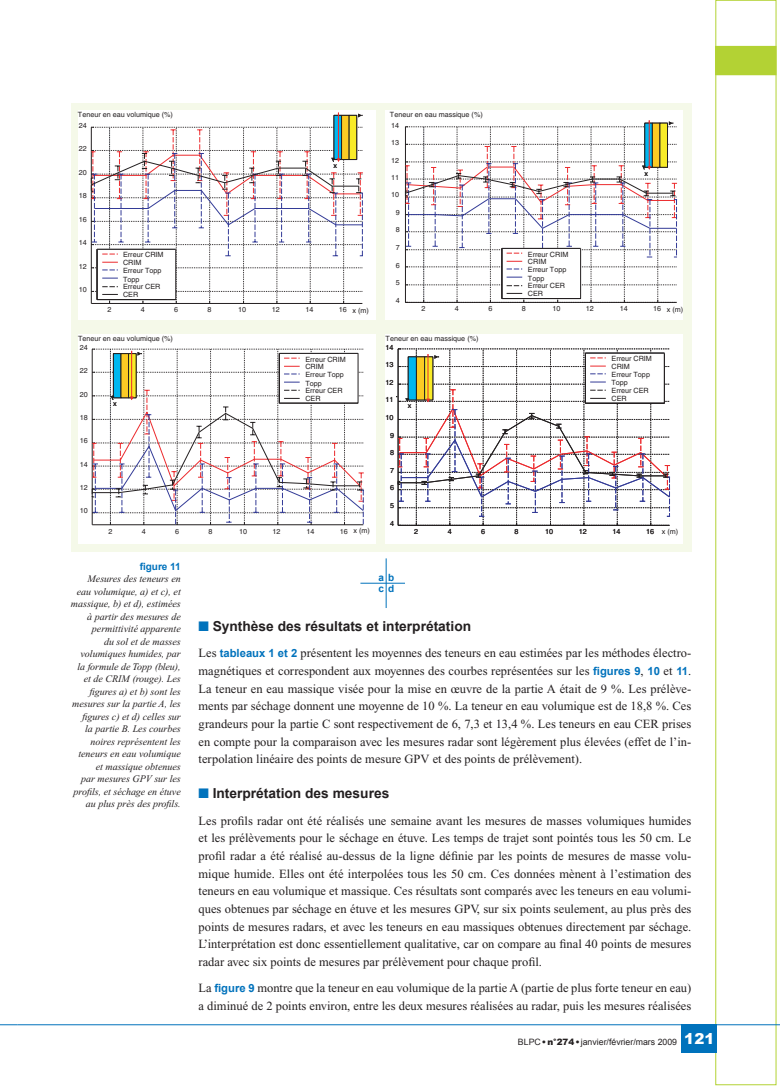
<style>
.page{position:relative;width:780px;height:1088px;background:#fff}
.page>*{position:absolute;margin:0;border:0;box-sizing:border-box;transform-origin:0 0}
.t1{font:700 13.75px "Arial";color:#231f20}
.t2{font:12.5px/17.6px "Times";color:#231f20;text-align:justify}
.t3{font:italic 10px/12.5px "Times";color:#231f20;text-align:right}
.t4{font:700 10px "Arial";color:#0072bc}
.t5{font:8.75px "Arial";color:#231f20}
.t6{font:7.25px/8px "Helvetica";color:#231f20}
.s1{color:#0072bc}
.s2{font-family:"Arial";font-weight:700;font-size:11.25px;color:#0072bc}
.s3{font-weight:900}
.s4{font-weight:900;font-size:15px;color:#fff}
</style>
<div class="page">
<svg style="left:0;top:1024px;width:18px;height:1px"></svg>
<svg style="left:715px;top:0;width:61px;height:1085px"></svg>
<div style="left:681px;top:1024px;width:36px;height:29px;background:#0072bc"></div>
<hr style="left:18px;top:1024px;width:762px;height:1px;background:#0072bc">
<div style="left:71px;top:103px;width:620px;height:448px;background:#f5f9e9"></div>
<div style="left:78px;top:334px;width:298px;height:209px;background:#fff"></div>
<svg style="left:92px;top:349px;width:272px;height:176px"></svg>
<div style="left:385px;top:111px;width:298px;height:209px;background:#fff"></div>
<hr style="left:649px;top:120px;width:1px;height:47px;background:#ec2a2d">
<svg style="left:405px;top:121px;width:272px;height:182px"></svg>
<div style="left:385px;top:334px;width:298px;height:209px;background:#fff"></div>
<svg style="left:396px;top:349px;width:274px;height:177px"></svg>
<div style="left:78px;top:111px;width:298px;height:209px;background:#fff"></div>
<hr style="left:91px;top:303px;width:271px;height:1px;background:#231f20">
<div style="left:334px;top:115px;width:7px;height:45px;background:#00b7f0"></div>
<div style="left:341px;top:115px;width:8px;height:45px;background:#fccb24;border:1px solid #231f20"></div>
<div style="left:349px;top:115px;width:8px;height:45px;background:#f8eb28;border:1px solid #231f20"></div>
<hr style="left:338px;top:113px;width:1px;height:46px;background:#ec2a2d">
<svg style="left:90px;top:127px;width:273px;height:176px"></svg>
<hr style="left:386px;top:558px;width:1px;height:50px;background:#0072bc">
<hr style="left:360px;top:583px;width:45px;height:1px;background:#0072bc">
<p class="t6" style="left:78px;top:111px;width:96px">Teneur en eau volumique (%)</p>
<p class="t6" style="left:390px;top:111px;width:94px">Teneur en eau massique (%)</p>
<p class="t6" style="left:79px;top:121px;width:10px">24</p>
<p class="t6" style="left:391px;top:121px;width:10px">14</p>
<p class="t6" style="left:79px;top:145px;width:10px">22</p>
<p class="t6" style="left:391px;top:138px;width:10px">13</p>
<p class="t6" style="left:79px;top:168px;width:10px">20</p>
<p class="t6" style="left:333px;top:162px;width:5px">x</p>
<p class="t6" style="left:391px;top:156px;width:10px">12</p>
<p class="t6" style="left:391px;top:173px;width:10px">11</p>
<p class="t6" style="left:644px;top:169px;width:5px">x</p>
<p class="t6" style="left:79px;top:191px;width:10px">18</p>
<p class="t6" style="left:391px;top:191px;width:10px">10</p>
<p class="t6" style="left:79px;top:215px;width:10px">16</p>
<p class="t6" style="left:396px;top:209px;width:6px">9</p>
<p class="t6" style="left:396px;top:226px;width:6px">8</p>
<p class="t6" style="left:79px;top:239px;width:10px">14</p>
<p class="t6" style="left:79px;top:262px;width:10px">12</p>
<p class="t6" style="left:79px;top:286px;width:10px">10</p>
<p class="t6" style="left:123px;top:251px;width:42px">Erreur CRIM<br>CRIM<br>Erreur Topp<br>Topp<br>Erreur CER<br>CER</p>
<p class="t6" style="left:396px;top:244px;width:6px">7</p>
<p class="t6" style="left:396px;top:261px;width:6px">6</p>
<p class="t6" style="left:396px;top:279px;width:6px">5</p>
<p class="t6" style="left:396px;top:297px;width:6px">4</p>
<p class="t6" style="left:528px;top:250px;width:42px">Erreur CRIM<br>CRIM<br>Erreur Topp<br>Topp<br>Erreur CER<br>CER</p>
<p class="t6" style="left:107px;top:306px;width:6px">2</p>
<p class="t6" style="left:141px;top:306px;width:6px">4</p>
<p class="t6" style="left:174px;top:306px;width:6px">6</p>
<p class="t6" style="left:207px;top:306px;width:6px">8</p>
<p class="t6" style="left:238px;top:306px;width:10px">10</p>
<p class="t6" style="left:272px;top:306px;width:10px">12</p>
<p class="t6" style="left:305px;top:306px;width:10px">14</p>
<p class="t6" style="left:339px;top:306px;width:10px">16</p>
<p class="t6" style="left:352px;top:306px;width:18px">x (m)</p>
<p class="t6" style="left:421px;top:305px;width:6px">2</p>
<p class="t6" style="left:455px;top:305px;width:6px">4</p>
<p class="t6" style="left:488px;top:305px;width:6px">6</p>
<p class="t6" style="left:521px;top:305px;width:6px">8</p>
<p class="t6" style="left:552px;top:305px;width:10px">10</p>
<p class="t6" style="left:585px;top:305px;width:10px">12</p>
<p class="t6" style="left:619px;top:305px;width:10px">14</p>
<p class="t6" style="left:653px;top:305px;width:10px">16</p>
<p class="t6" style="left:666px;top:305px;width:18px">x (m)</p>
<p class="t6" style="left:78px;top:334px;width:96px">Teneur en eau volumique (%)</p>
<p class="t6" style="left:385px;top:334px;width:94px">Teneur en eau massique (%)</p>
<p class="t6" style="left:80px;top:343px;width:10px">24</p>
<p class="t6" style="left:385px;top:343px;width:10px">14</p>
<p class="t6" style="left:80px;top:366px;width:10px">22</p>
<p class="t6" style="left:80px;top:390px;width:10px">20</p>
<p class="t6" style="left:113px;top:400px;width:5px">x</p>
<p class="t6" style="left:305px;top:355px;width:42px">Erreur CRIM<br>CRIM<br>Erreur Topp<br>Topp<br>Erreur CER<br>CER</p>
<p class="t6" style="left:385px;top:360px;width:10px">13</p>
<p class="t6" style="left:385px;top:378px;width:10px">12</p>
<p class="t6" style="left:385px;top:396px;width:10px">11</p>
<p class="t6" style="left:408px;top:402px;width:5px">x</p>
<p class="t6" style="left:611px;top:355px;width:42px">Erreur CRIM<br>CRIM<br>Erreur Topp<br>Topp<br>Erreur CER<br>CER</p>
<p class="t6" style="left:80px;top:413px;width:10px">18</p>
<p class="t6" style="left:385px;top:413px;width:10px">10</p>
<p class="t6" style="left:80px;top:437px;width:10px">16</p>
<p class="t6" style="left:390px;top:431px;width:6px">9</p>
<p class="t6" style="left:390px;top:448px;width:6px">8</p>
<p class="t6" style="left:80px;top:460px;width:10px">14</p>
<p class="t6" style="left:390px;top:467px;width:6px">7</p>
<p class="t6" style="left:80px;top:483px;width:10px">12</p>
<p class="t6" style="left:390px;top:484px;width:6px">6</p>
<p class="t6" style="left:80px;top:507px;width:10px">10</p>
<p class="t6" style="left:390px;top:501px;width:6px">5</p>
<p class="t6" style="left:353px;top:526px;width:18px">x (m)</p>
<p class="t6" style="left:108px;top:527px;width:6px">2</p>
<p class="t6" style="left:142px;top:527px;width:6px">4</p>
<p class="t6" style="left:175px;top:527px;width:6px">6</p>
<p class="t6" style="left:208px;top:527px;width:6px">8</p>
<p class="t6" style="left:239px;top:527px;width:10px">10</p>
<p class="t6" style="left:272px;top:527px;width:10px">12</p>
<p class="t6" style="left:306px;top:527px;width:10px">14</p>
<p class="t6" style="left:340px;top:527px;width:10px">16</p>
<p class="t6" style="left:390px;top:519px;width:6px">4</p>
<p class="t6" style="left:414px;top:528px;width:6px">2</p>
<p class="t6" style="left:447px;top:528px;width:6px">4</p>
<p class="t6" style="left:481px;top:528px;width:6px">6</p>
<p class="t6" style="left:514px;top:528px;width:6px">8</p>
<p class="t6" style="left:545px;top:528px;width:10px">10</p>
<p class="t6" style="left:578px;top:528px;width:10px">12</p>
<p class="t6" style="left:612px;top:528px;width:10px">14</p>
<p class="t6" style="left:646px;top:528px;width:10px">16</p>
<p class="t6" style="left:661px;top:528px;width:18px">x (m)</p>
<p class="t4" style="left:140px;top:560px;width:43px">figure 11</p>
<p class="t3" style="left:71px;top:573px;width:111px">Mesures des teneurs en eau volumique, a) et c), et massique, b) et d), estimées à partir des mesures de permittivité apparente<br>du sol et de masses volumiques humides, par la formule de Topp (bleu), et de CRIM (rouge). Les figures a) et b) sont les mesures sur la partie A, les figures c) et d) celles sur<br>la partie B. Les courbes noires représentent les teneurs en eau volumique et massique obtenues<br>par mesures GPV sur les profils, et séchage en étuve au plus près des profils.</p>
<p class="t4" style="left:378px;top:571px;width:17px">a b</p>
<p class="t4" style="left:378px;top:582px;width:17px">c d</p>
<p class="t1" style="left:198px;top:617px;width:274px"><span class="s1">■</span> Synthèse des résultats et interprétation</p>
<p class="t2" style="left:198px;top:644px;width:494px">Les <span class="s2">tableaux 1 et 2</span> présentent les moyennes des teneurs en eau estimées par les méthodes électro&shy;magnétiques et correspondent aux moyennes des courbes représentées sur les <span class="s2">figures 9</span>, <span class="s2">10</span> et <span class="s2">11</span>.<br>La teneur en eau massique visée pour la mise en œuvre de la partie A était de 9 %. Les prélève&shy;ments par séchage donnent une moyenne de 10 %. La teneur en eau volumique est de 18,8 %. Ces grandeurs pour la partie C sont respectivement de 6, 7,3 et 13,4 %. Les teneurs en eau CER prises en compte pour la comparaison avec les mesures radar sont légèrement plus élevées (effet de l’in&shy;terpolation linéaire des points de mesure GPV et des points de prélèvement).</p>
<p class="t1" style="left:198px;top:784px;width:192px"><span class="s1">■</span> Interprétation des mesures</p>
<p class="t2" style="left:198px;top:812px;width:494px">Les profils radar ont été réalisés une semaine avant les mesures de masses volumiques humides et les prélèvements pour le séchage en étuve. Les temps de trajet sont pointés tous les 50 cm. Le profil radar a été réalisé au-dessus de la ligne définie par les points de mesures de masse volu&shy;mique humide. Elles ont été interpolées tous les 50 cm. Ces données mènent à l’estimation des teneurs en eau volumique et massique. Ces résultats sont comparés avec les teneurs en eau volumi&shy;ques obtenues par séchage en étuve et les mesures GPV, sur six points seulement, au plus près des points de mesures radars, et avec les teneurs en eau massiques obtenues directement par séchage.<br>L’interprétation est donc essentiellement qualitative, car on compare au final 40 points de mesures radar avec six points de mesures par prélèvement pour chaque profil.</p>
<p class="t2" style="left:198px;top:979px;width:494px">La <span class="s2">figure 9</span> montre que la teneur en eau volumique de la partie A (partie de plus forte teneur en eau) a diminué de 2 points environ, entre les deux mesures réalisées au radar, puis les mesures réalisées</p>
<p class="t5" style="left:518px;top:1036px;width:198px">BLPC <span class="s3">• n°274 •</span> janvier/février/mars 2009 <span class="s4">121</span></p>
</div>
